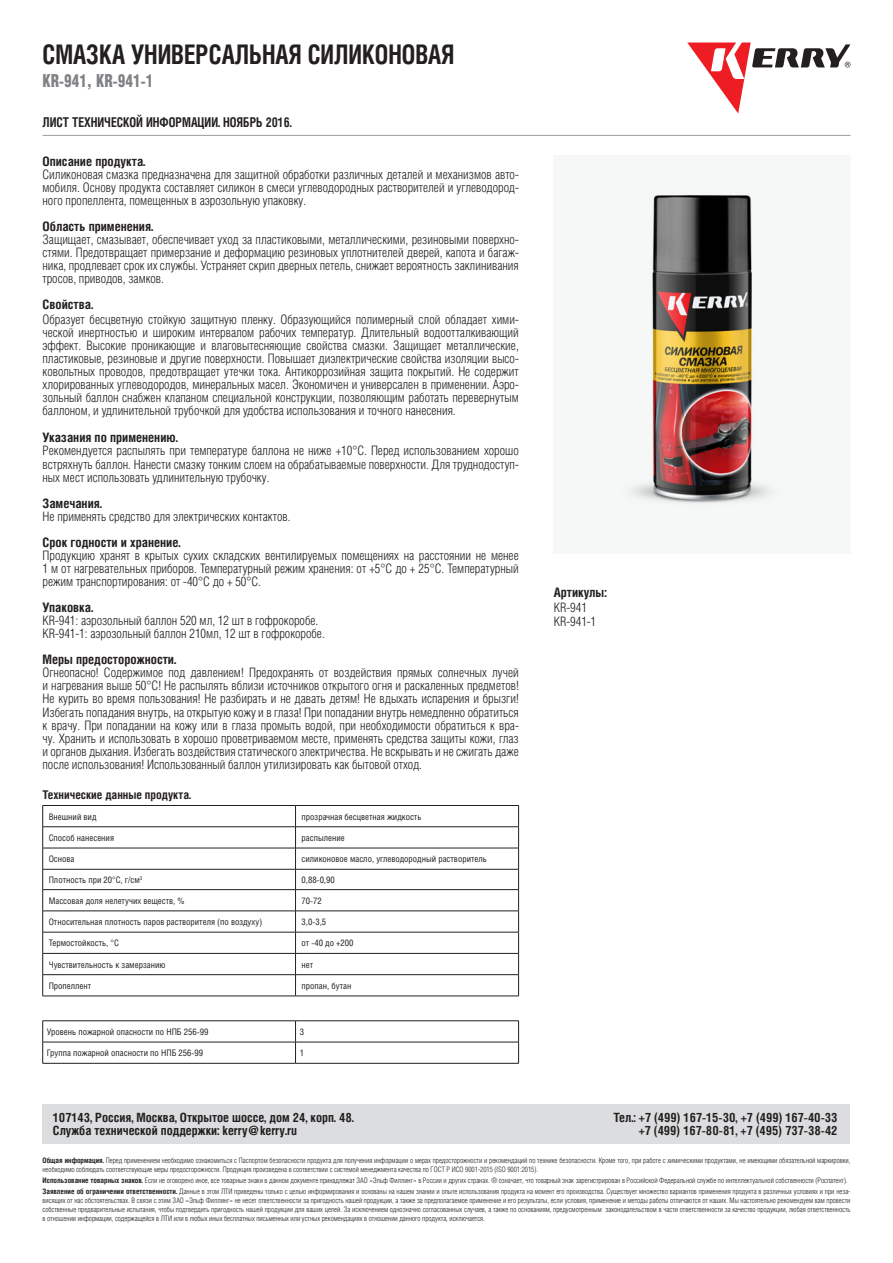
<style>
.page{position:relative;width:893px;height:1263px;background:#fff}
.page>*{position:absolute;margin:0;border:0;box-sizing:border-box;transform-origin:0 0}
.t1{font:700 27px "Helios Cond C";color:#231f20;scale:.9 1}
.t2{font:18px "Helios Cond Black C";color:#808285;scale:.85 1}
.t3{font:700 13.5px "Helios Cond C";color:#231f20;scale:.9 1}
.t4{font:13.05px/13px "Helios Cond Light C";color:#231f20;text-align:justify}
.t5{font:700 13.05px "Helios Cond C";color:#231f20}
.t6{font:700 12.75px/13.5px "Helios Cond C";color:#231f20}
.t7{font:700 12px "Helios Cond C";color:#231f20}
.t8{font:9px "Helios Cond C";color:#231f20}
.t9{font:7.5px/9px "Helios Cond Light C";color:#231f20}
.s1{font-family:"Helios Cond Light C"}
.s2{font-family:"Helios Cond C";font-weight:700}
</style>
<div class="page">
<hr style="left:43px;top:135px;width:807px;height:1px;background:#57585a">
<hr style="left:43px;top:805px;width:253px;height:1px;background:#231f20">
<hr style="left:296px;top:805px;width:223px;height:1px;background:#231f20">
<hr style="left:43px;top:826px;width:253px;height:1px;background:#231f20">
<hr style="left:296px;top:826px;width:223px;height:1px;background:#231f20">
<hr style="left:43px;top:848px;width:253px;height:1px;background:#231f20">
<hr style="left:296px;top:848px;width:223px;height:1px;background:#231f20">
<hr style="left:43px;top:869px;width:253px;height:1px;background:#231f20">
<hr style="left:296px;top:869px;width:223px;height:1px;background:#231f20">
<hr style="left:43px;top:889px;width:253px;height:1px;background:#231f20">
<hr style="left:296px;top:889px;width:223px;height:1px;background:#231f20">
<hr style="left:43px;top:911px;width:253px;height:1px;background:#231f20">
<hr style="left:296px;top:911px;width:223px;height:1px;background:#231f20">
<hr style="left:43px;top:932px;width:253px;height:1px;background:#231f20">
<hr style="left:296px;top:932px;width:223px;height:1px;background:#231f20">
<hr style="left:43px;top:953px;width:253px;height:1px;background:#231f20">
<hr style="left:296px;top:953px;width:223px;height:1px;background:#231f20">
<hr style="left:43px;top:974px;width:253px;height:1px;background:#231f20">
<svg style="left:42px;top:806px;width:1px;height:190px"></svg>
<hr style="left:296px;top:974px;width:223px;height:1px;background:#231f20">
<svg style="left:295px;top:806px;width:1px;height:190px"></svg>
<svg style="left:518px;top:806px;width:1px;height:190px"></svg>
<hr style="left:43px;top:996px;width:253px;height:1px;background:#231f20">
<hr style="left:296px;top:996px;width:223px;height:1px;background:#231f20">
<hr style="left:43px;top:1020px;width:253px;height:1px;background:#231f20">
<hr style="left:296px;top:1020px;width:223px;height:1px;background:#231f20">
<hr style="left:43px;top:1042px;width:253px;height:1px;background:#231f20">
<svg style="left:42px;top:1021px;width:1px;height:42px"></svg>
<hr style="left:296px;top:1042px;width:223px;height:1px;background:#231f20">
<svg style="left:295px;top:1021px;width:1px;height:42px"></svg>
<svg style="left:518px;top:1021px;width:1px;height:42px"></svg>
<hr style="left:43px;top:1063px;width:253px;height:1px;background:#231f20">
<hr style="left:296px;top:1063px;width:223px;height:1px;background:#231f20">
<img style="left:621px;top:191px;width:160px;height:317px">
<svg style="left:687px;top:43px;width:163px;height:70px"></svg>
<div style="left:43px;top:1105px;width:807px;height:39px;background:#dcdddf"></div>
<h1 class="t1" style="left:43px;top:39px;width:459px">СМАЗКА УНИВЕРСАЛЬНАЯ СИЛИКОНОВАЯ</h1>
<h2 class="t2" style="left:43px;top:70px;width:132px">KR-941, KR-941-1</h2>
<p class="t3" style="left:43px;top:114px;width:278px">ЛИСТ ТЕХНИЧЕСКОЙ ИНФОРМАЦИИ. НОЯБРЬ 2016.</p>
<p class="t5" style="left:43px;top:153px;width:104px">Описание продукта.</p>
<p class="t4" style="left:43px;top:168px;width:478px">Силиконовая смазка предназначена для защитной обработки различных деталей и механизмов авто&shy;мобиля. Основу продукта составляет силикон в смеси углеводородных растворителей и углеводород&shy;ного пропеллента, помещенных в аэрозольную упаковку.</p>
<p class="t5" style="left:43px;top:219px;width:112px">Область применения.</p>
<p class="t4" style="left:43px;top:233px;width:478px">Защищает, смазывает, обеспечивает уход за пластиковыми, металлическими, резиновыми поверхно&shy;стями. Предотвращает примерзание и деформацию резиновых уплотнителей дверей, капота и багаж&shy;ника, продлевает срок их службы. Устраняет скрип дверных петель, снижает вероятность заклинивания тросов, приводов, замков.</p>
<p class="t5" style="left:43px;top:297px;width:52px">Свойства.</p>
<p class="t4" style="left:43px;top:312px;width:478px">Образует бесцветную стойкую защитную пленку. Образующийся полимерный слой обладает хими&shy;ческой инертностью и широким интервалом рабочих температур. Длительный водоотталкивающий эффект. Высокие проникающие и влаговытесняющие свойства смазки. Защищает металлические, пластиковые, резиновые и другие поверхности. Повышает диэлектрические свойства изоляции высо&shy;ковольтных проводов, предотвращает утечки тока. Антикоррозийная защита покрытий. Не содержит хлорированных углеводородов, минеральных масел. Экономичен и универсален в применении. Аэро&shy;зольный баллон снабжен клапаном специальной конструкции, позволяющим работать перевернутым баллоном, и удлинительной трубочкой для удобства использования и точного нанесения.</p>
<p class="t5" style="left:43px;top:430px;width:137px">Указания по применению.</p>
<p class="t4" style="left:43px;top:444px;width:478px">Рекомендуется распылять при температуре баллона не ниже +10°С. Перед использованием хорошо встряхнуть баллон. Нанести смазку тонким слоем на обрабатываемые поверхности. Для труднодоступ&shy;ных мест использовать удлинительную трубочку.</p>
<p class="t5" style="left:43px;top:495px;width:61px">Замечания.</p>
<p class="t4" style="left:43px;top:509px;width:250px">Не применять средство для электрических контактов.</p>
<p class="t5" style="left:43px;top:534px;width:140px">Срок годности и хранение.</p>
<p class="t4" style="left:43px;top:549px;width:478px">Продукцию хранят в крытых сухих складских вентилируемых помещениях на расстоянии не менее 1 м от нагревательных приборов. Температурный режим хранения: от +5°С до + 25°С. Температурный режим транспортирования: от -40°С до + 50°С.</p>
<p class="t5" style="left:43px;top:600px;width:52px">Упаковка.</p>
<p class="t4" style="left:43px;top:614px;width:284px">KR-941: аэрозольный баллон 520 мл, 12 шт в гофрокоробе.<br>KR-941-1: аэрозольный баллон 210мл, 12 шт в гофрокоробе.</p>
<p class="t5" style="left:43px;top:652px;width:135px">Меры предосторожности.</p>
<p class="t4" style="left:43px;top:666px;width:478px">Огнеопасно! Содержимое под давлением! Предохранять от воздействия прямых солнечных лучей и нагревания выше 50°С! Не распылять вблизи источников открытого огня и раскаленных предметов!<br>Не курить во время пользования! Не разбирать и не давать детям! Не вдыхать испарения и брызги!<br>Избегать попадания внутрь, на открытую кожу и в глаза! При попадании внутрь немедленно обратиться к врачу. При попадании на кожу или в глаза промыть водой, при необходимости обратиться к вра&shy;чу. Хранить и использовать в хорошо проветриваемом месте, применять средства защиты кожи, глаз и органов дыхания. Избегать воздействия статического электричества. Не вскрывать и не сжигать даже после использования! Использованный баллон утилизировать как бытовой отход.</p>
<p class="t7" style="left:43px;top:788px;width:150px">Технические данные продукта.</p>
<p class="t8" style="left:49px;top:811px;width:49px">Внешний вид</p>
<p class="t8" style="left:302px;top:811px;width:121px">прозрачная бесцветная жидкость</p>
<p class="t8" style="left:49px;top:832px;width:67px">Способ нанесения</p>
<p class="t8" style="left:302px;top:832px;width:45px">распыление</p>
<p class="t8" style="left:49px;top:854px;width:27px">Основа</p>
<p class="t8" style="left:302px;top:854px;width:187px">силиконовое масло, углеводородный растворитель</p>
<p class="t8" style="left:49px;top:874px;width:95px">Плотность при 20<span class="s1">°</span>С, г/см<sup>3</sup></p>
<p class="t8" style="left:302px;top:874px;width:35px">0,88-0,90</p>
<p class="t8" style="left:49px;top:895px;width:138px">Массовая доля нелетучих веществ, %</p>
<p class="t8" style="left:302px;top:895px;width:22px">70-72</p>
<p class="t8" style="left:49px;top:916px;width:215px">Относительная плотность паров растворителя (по воздуху)</p>
<p class="t8" style="left:302px;top:916px;width:26px">3,0-3,5</p>
<p class="t8" style="left:49px;top:938px;width:72px">Термостойкость, <span class="s1">°</span>С</p>
<p class="t8" style="left:302px;top:938px;width:53px">от -40 до +200</p>
<p class="t8" style="left:49px;top:959px;width:118px">Чувствительность к замерзанию</p>
<p class="t8" style="left:302px;top:959px;width:13px">нет</p>
<p class="t8" style="left:49px;top:980px;width:44px">Пропеллент</p>
<p class="t8" style="left:302px;top:980px;width:51px">пропан, бутан</p>
<p class="t8" style="left:47px;top:1026px;width:163px">Уровень пожарной опасности по НПБ 256-99</p>
<p class="t8" style="left:300px;top:1026px;width:6px">3</p>
<p class="t8" style="left:47px;top:1048px;width:158px">Группа пожарной опасности по НПБ 256-99</p>
<p class="t8" style="left:300px;top:1048px;width:6px">1</p>
<p class="t5" style="left:554px;top:585px;width:54px">Артикулы:</p>
<p class="t4" style="left:554px;top:600px;width:44px;line-height:14.4px">KR-941<br>KR-941-1</p>
<p class="t6" style="left:53px;top:1110px;width:303px">107143, Россия, Москва, Открытое шоссе, дом 24, корп. 48.<br>Служба технической поддержки: kerry@kerry.ru</p>
<p class="t6" style="left:613px;top:1110px;width:226px;text-align:right">Тел.: +7 (499) 167-15-30, +7 (499) 167-40-33 +7 (499) 167-80-81, +7 (495) 737-38-42</p>
<p class="t9" style="left:43px;top:1156px;width:809px"><span class="s2">Общая информация.</span> Перед применением необходимо ознакомиться с Паспортом безопасности продукта для получения информации о мерах предосторожности и рекомендаций по технике безопасности. Кроме того, при работе с химическими продуктами, не имеющими обязательной маркировки, необходимо соблюдать соответствующие меры предосторожности. Продукция произведена в соответствии с системой менеджмента качества по ГОСТ Р ИСО 9001-2015 (ISO 9001:2015).</p>
<p class="t9" style="left:43px;top:1175px;width:809px;line-height:11.1px"><span class="s2">Использование товарных знаков.</span> Если не оговорено иное, все товарные знаки в данном документе принадлежат ЗАО «Эльф Филлинг» в России и других странах. ® означает, что товарный знак зарегистрирован в Российской Федеральной службе по интеллектуальной собственности (Роспатент).<br><span class="s2">Заявление об ограничении ответственности.</span> Данные в этом ЛТИ приведены только с целью информирования и основаны на нашем знании и опыте использования продукта на момент его производства. Существует множество вариантов применения продукта в различных условиях и при неза-</p>
<p class="t9" style="left:43px;top:1196px;width:809px;text-align:justify">висящих от нас обстоятельствах. В связи с этим ЗАО «Эльф Филлинг» не несет ответственности за пригодность нашей продукции, а также за предполагаемое применение и его результаты, если условия, применение и методы работы отличаются от наших. Мы настоятельно рекомендуем вам провести собственные предварительные испытания, чтобы подтвердить пригодность нашей продукции для ваших целей. За исключением однозначно согласованных случаев, а также по основаниям, предусмотренным законодательством в части ответственности за качество продукции, любая ответственность в отношении информации, содержащейся в ЛТИ или в любых иных бесплатных письменных или устных рекомендациях в отношении данного продукта, исключается.</p>
</div>
